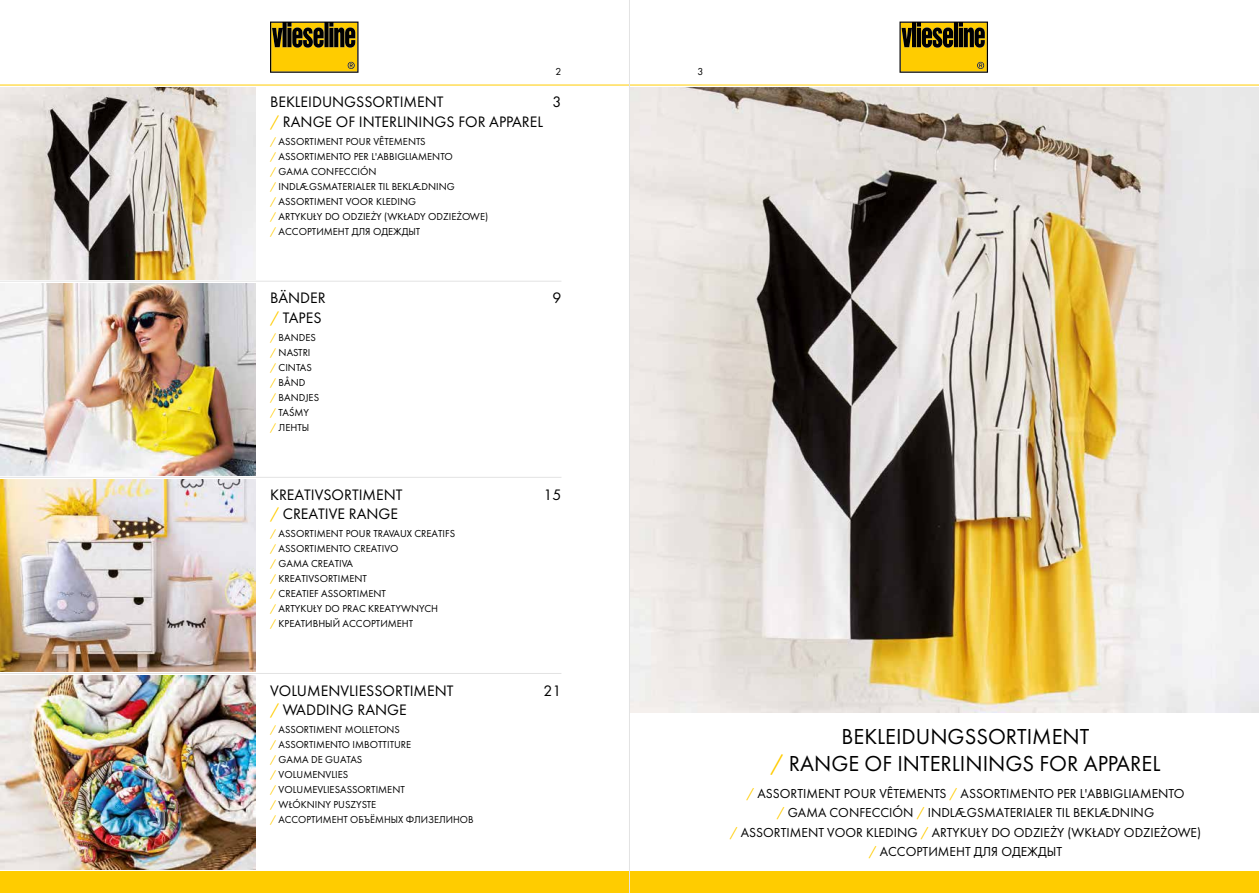
<style>
.page{position:relative;width:1259px;height:893px;background:#fff}
.page>*{position:absolute;margin:0;border:0;box-sizing:border-box;transform-origin:0 0}
.t1{font:22.5px/27px "Futura Book TT";color:#000;text-align:center}
.t2{font:15.75px/19.5px "Futura Book TT";color:#000}
.t3{font:13.5px/19.5px "Futura Book TT";color:#000;text-align:center}
.t4{font:10.5px/15px "Futura Book TT";color:#000}
.s1{color:#fc0}
</style>
<div class="page">
<hr style="left:629px;top:85px;width:630px;height:1px;background:#fc0">
<hr style="left:0;top:85px;width:629px;height:1px;background:#fc0">
<img style="left:630px;top:87px;width:629px;height:625px">
<img style="left:0;top:87px;width:255px;height:192px">
<svg style="left:899px;top:22px;width:89px;height:51px;background:#a3840a"></svg>
<svg style="left:270px;top:22px;width:88px;height:51px;background:#a3840c"></svg>
<hr style="left:0;top:281px;width:561px;height:1px;background:#e3e3e3">
<img style="left:0;top:283px;width:255px;height:192px">
<hr style="left:0;top:477px;width:561px;height:1px;background:#e3e3e3">
<img style="left:0;top:479px;width:255px;height:192px">
<hr style="left:0;top:673px;width:561px;height:1px;background:#e3e3e3">
<img style="left:0;top:676px;width:255px;height:194px">
<div style="left:0;top:872px;width:1259px;height:21px;background:#fc0"></div>
<hr style="left:629px;top:0;width:1px;height:893px;background:#e3e3e3">
<h2 class="t2" style="left:270px;top:92px;width:274px">BEKLEIDUNGSSORTIMENT<br><span class="s1">/</span> RANGE OF INTERLININGS FOR APPAREL</h2>
<p class="t4" style="left:270px;top:134px;width:219px"><span class="s1">/</span> ASSORTIMENT POUR VÊTEMENTS<br><span class="s1">/</span> ASSORTIMENTO PER L'ABBIGLIAMENTO<br><span class="s1">/</span> GAMA CONFECCIÓN<br><span class="s1">/</span> INDLÆGSMATERIALER TIL BEKLÆDNING<br><span class="s1">/</span> ASSORTIMENT VOOR KLEDING<br><span class="s1">/</span> ARTYKUŁY DO ODZIEŻY (WKŁADY ODZIEŻOWE) <span class="s1">/</span> АССОРТИМЕНТ ДЛЯ ОДЕЖДЫT</p>
<p class="t4" style="left:555px;top:64px;width:7px">2</p>
<p class="t4" style="left:697px;top:64px;width:7px">3</p>
<h2 class="t2" style="left:552px;top:92px;width:10px">3</h2>
<h2 class="t2" style="left:270px;top:288px;width:57px">BÄNDER <span class="s1">/</span> TAPES</h2>
<p class="t4" style="left:270px;top:330px;width:51px"><span class="s1">/</span> BANDES <span class="s1">/</span> NASTRI <span class="s1">/</span> CINTAS <span class="s1">/</span> BÅND<br><span class="s1">/</span> BANDJES <span class="s1">/</span> TAŚMY<br><span class="s1">/</span> ЛЕНТЫ</p>
<h2 class="t2" style="left:552px;top:288px;width:10px">9</h2>
<h2 class="t2" style="left:270px;top:484px;width:134px">KREATIVSORTIMENT <span class="s1">/</span> CREATIVE RANGE</h2>
<p class="t4" style="left:270px;top:526px;width:186px"><span class="s1">/</span> ASSORTIMENT POUR TRAVAUX CREATIFS <span class="s1">/</span> ASSORTIMENTO CREATIVO<br><span class="s1">/</span> GAMA CREATIVA<br><span class="s1">/</span> KREATIVSORTIMENT<br><span class="s1">/</span> CREATIEF ASSORTIMENT<br><span class="s1">/</span> ARTYKUŁY DO PRAC KREATYWNYCH<br><span class="s1">/</span> КРЕАТИВНЫЙ АССОРТИМЕНТ</p>
<h2 class="t2" style="left:270px;top:681px;width:185px">VOLUMENVLIESSORTIMENT <span class="s1">/</span> WADDING RANGE</h2>
<p class="t4" style="left:270px;top:722px;width:205px"><span class="s1">/</span> ASSORTIMENT MOLLETONS<br><span class="s1">/</span> ASSORTIMENTO IMBOTTITURE<br><span class="s1">/</span> GAMA DE GUATAS<br><span class="s1">/</span> VOLUMENVLIES<br><span class="s1">/</span> VOLUMEVLIESASSORTIMENT<br><span class="s1">/</span> WŁÓKNINY PUSZYSTE<br><span class="s1">/</span> АССОРТИМЕНТ ОБЪЁМНЫХ ФЛИЗЕЛИНОВ</p>
<h2 class="t2" style="left:543px;top:484px;width:19px">15</h2>
<h2 class="t2" style="left:543px;top:681px;width:19px">21</h2>
<h1 class="t1" style="left:770px;top:723px;width:391px">BEKLEIDUNGSSORTIMENT<br><span class="s1">/</span> RANGE OF INTERLININGS FOR APPAREL</h1>
<p class="t3" style="left:730px;top:783px;width:473px"><span class="s1">/</span> ASSORTIMENT POUR VÊTEMENTS <span class="s1">/</span> ASSORTIMENTO PER L'ABBIGLIAMENTO<br><span class="s1">/</span> GAMA CONFECCIÓN <span class="s1">/</span> INDLÆGSMATERIALER TIL BEKLÆDNING<br><span class="s1">/</span> ASSORTIMENT VOOR KLEDING <span class="s1">/</span> ARTYKUŁY DO ODZIEŻY (WKŁADY ODZIEŻOWE) <span class="s1">/</span> AССОРТИМЕНТ ДЛЯ ОДЕЖДЫT</p>
</div>
